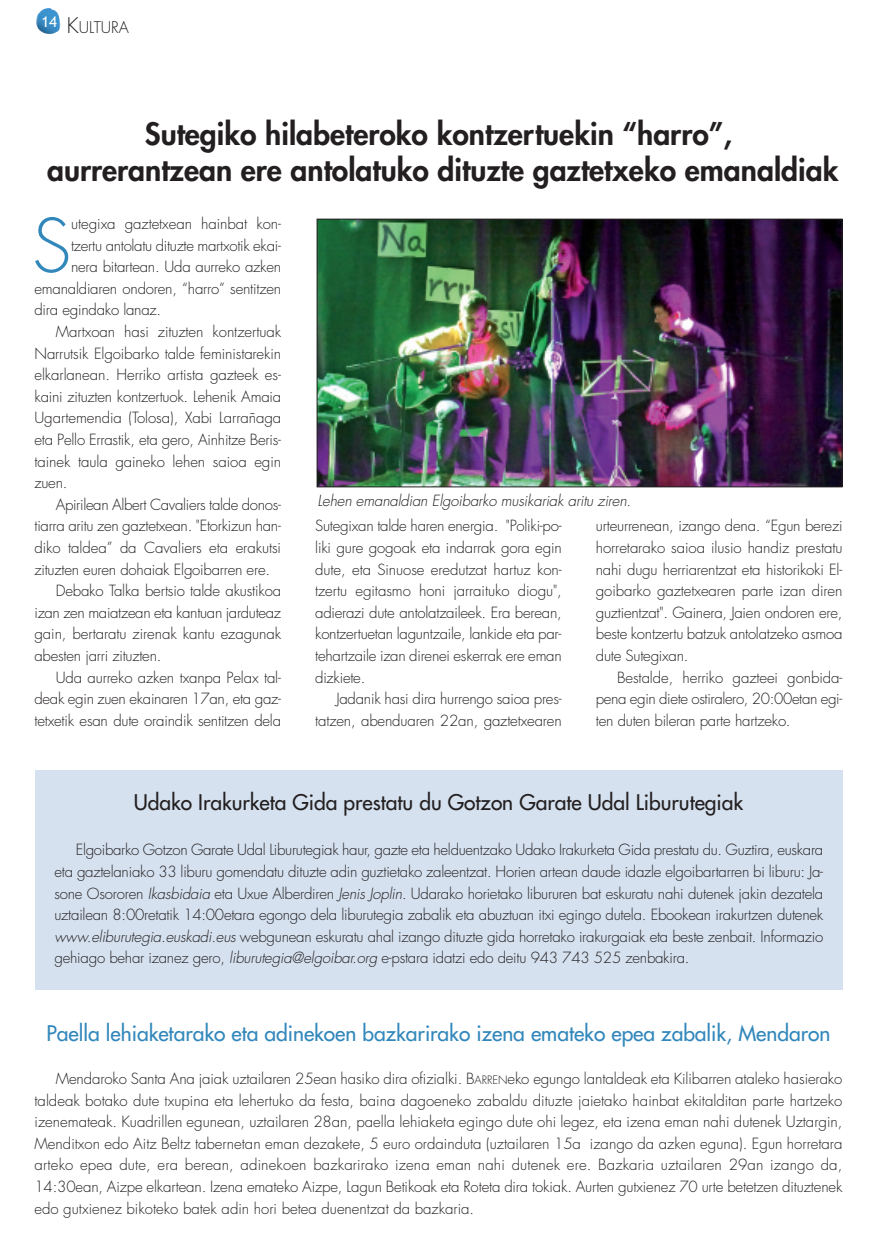
<style>
.page{position:relative;width:877px;height:1247px;background:#fff}
.page>*{position:absolute;margin:0;border:0;box-sizing:border-box;transform-origin:0 0}
.t1{font:300 72.3px "Futura";color:#3287bb}
.t2{font:800 30px/36px "Futura";color:#231f20;text-align:center}
.t3{font:21px "Futura";color:#3287bb}
.t4{font:21px "Futura";color:#231f20}
.t5{font:300 15.75px "Futura";color:#231f20}
.t6{font:300 15px/21.6px "Futura";letter-spacing:-.015em;color:#231f20;text-align:justify}
.t7{font:italic 300 15px "Futura";letter-spacing:-.01em;color:#231f20}
.t8{font:15px "Trebuchet MS";color:#fff}
.s1{font-size:21px}
.s2{font-style:italic}
.s3{font-size:11.25px}
</style>
<div class="page">
<img style="left:36px;top:8px;width:24px;height:26px">
<img style="left:319px;top:221px;width:521px;height:264px">
<div style="left:317px;top:219px;width:525px;height:268px;border:1px solid #231f20"></div>
<div style="left:35px;top:770px;width:808px;height:219px;background:#d5e1ef"></div>
<p class="t8" style="left:41px;top:13px;width:17px">14</p>
<p class="t5" style="left:67px;top:20px;width:64px"><span class="s1">K</span>ULTURA</p>
<h2 class="t2" style="left:47px;top:118px;width:793px">Sutegiko hilabeteroko kontzertuekin “harro”,<br>aurrerantzean ere antolatuko dituzte gaztetxeko emanaldiak</h2>
<h1 class="t1" style="left:32px;top:212px;width:41px">S</h1>
<p class="t6" style="left:71px;top:214px;width:211px">utegixa gaztetxean hainbat kon-</p>
<p class="t6" style="left:71px;top:235px;width:211px">tzertu antolatu dituzte martxotik ekai-</p>
<p class="t6" style="left:71px;top:257px;width:212px">nera bitartean. Uda aurreko azken</p>
<p class="t6" style="left:34px;top:279px;width:248px">emanaldiaren ondoren, “harro” sentitzen</p>
<p class="t6" style="left:34px;top:300px;width:128px">dira egindako lanaz.</p>
<p class="t6" style="left:56px;top:322px;width:227px">Martxoan hasi zituzten kontzertuak</p>
<p class="t6" style="left:34px;top:343px;width:248px">Narrutsik Elgoibarko talde feministarekin</p>
<p class="t6" style="left:34px;top:365px;width:248px">elkarlanean. Herriko artista gazteek es-</p>
<p class="t6" style="left:34px;top:387px;width:248px">kaini zituzten kontzertuok. Lehenik Amaia</p>
<p class="t6" style="left:34px;top:408px;width:248px">Ugartemendia (Tolosa), Xabi Larrañaga</p>
<p class="t6" style="left:34px;top:430px;width:248px">eta Pello Errastik, eta gero, Ainhitze Beris-</p>
<p class="t6" style="left:35px;top:451px;width:248px">tainek taula gaineko lehen saioa egin</p>
<p class="t6" style="left:35px;top:473px;width:34px">zuen.</p>
<p class="t6" style="left:56px;top:495px;width:227px">Apirilean Albert Cavaliers talde donos-</p>
<p class="t6" style="left:34px;top:516px;width:248px">tiarra aritu zen gaztetxean. "Etorkizun han-</p>
<p class="t6" style="left:34px;top:538px;width:248px">diko taldea” da Cavaliers eta erakutsi</p>
<p class="t6" style="left:35px;top:559px;width:237px">zituzten euren dohaiak Elgoibarren ere.</p>
<p class="t6" style="left:56px;top:581px;width:227px">Debako Talka bertsio talde akustikoa</p>
<p class="t6" style="left:35px;top:603px;width:248px">izan zen maiatzean eta kantuan jarduteaz</p>
<p class="t6" style="left:35px;top:624px;width:248px">gain, bertaratu zirenak kantu ezagunak</p>
<p class="t6" style="left:35px;top:646px;width:128px">abesten jarri zituzten.</p>
<p class="t6" style="left:56px;top:667px;width:227px">Uda aurreko azken txanpa Pelax tal-</p>
<p class="t6" style="left:35px;top:689px;width:248px">deak egin zuen ekainaren 17an, eta gaz-</p>
<p class="t6" style="left:35px;top:711px;width:248px">tetxetik esan dute oraindik sentitzen dela</p>
<p class="t7" style="left:317px;top:494px;width:315px">Lehen emanaldian Elgoibarko musikariak aritu ziren.</p>
<p class="t6" style="left:315px;top:516px;width:248px">Sutegixan talde haren energia. "Poliki-po&shy;liki gure gogoak eta indarrak gora egin dute, eta Sinuose eredutzat hartuz kon&shy;tzertu egitasmo honi jarraituko diogu", adierazi dute antolatzaileek. Era berean, kontzertuetan laguntzaile, lankide eta par&shy;tehartzaile izan direnei eskerrak ere eman dizkiete.</p>
<p class="t6" style="left:315px;top:689px;width:248px;text-align:right">Jadanik hasi dira hurrengo saioa pres&shy;tatzen, abenduaren 22an, gaztetxearen</p>
<p class="t6" style="left:596px;top:516px;width:248px">urteurrenean, izango dena. “Egun berezi horretarako saioa ilusio handiz prestatu nahi dugu herriarentzat eta historikoki El&shy;goibarko gaztetxearen parte izan diren guztientzat". Gainera, Jaien ondoren ere, beste kontzertu batzuk antolatzeko asmoa dute Sutegixan.</p>
<p class="t6" style="left:596px;top:667px;width:248px;text-indent:21px">Bestalde, herriko gazteei gonbida&shy;pena egin diete ostiralero, 20:00etan egi&shy;ten duten bileran parte hartzeko.</p>
<h3 class="t4" style="left:134px;top:791px;width:611px">Udako Irakurketa Gida prestatu du Gotzon Garate Udal Liburutegiak</h3>
<p class="t6" style="left:54px;top:840px;width:770px;text-indent:21px">Elgoibarko Gotzon Garate Udal Liburutegiak haur, gazte eta helduentzako Udako Irakurketa Gida prestatu du. Guztira, euskara eta gaztelaniako 33 liburu gomendatu dituzte adin guztietako zaleentzat. Horien artean daude idazle elgoibartarren bi liburu: Ja&shy;sone Osororen <span class="s2">Ikasbidaia</span> eta Uxue Alberdiren <span class="s2">Jenis Joplin</span>. Udarako horietako libururen bat eskuratu nahi dutenek jakin dezatela uztailean 8:00retatik 14:00etara egongo dela liburutegia zabalik eta abuztuan itxi egingo dutela. Ebookean irakurtzen dutenek <span class="s2">www.eliburutegia.euskadi.eus</span> webgunean eskuratu ahal izango dituzte gida horretako irakurgaiak eta beste zenbait. Informazio gehiago behar izanez gero, <span class="s2">liburutegia@elgoibar.org</span> e-pstara idatzi edo deitu 943 743 525 zenbakira.</p>
<h3 class="t3" style="left:46px;top:1022px;width:785px">Paella lehiaketarako eta adinekoen bazkarirako izena emateko epea zabalik, Mendaron</h3>
<p class="t6" style="left:34px;top:1069px;width:809px;text-indent:21px">Mendaroko Santa Ana jaiak uztailaren 25ean hasiko dira ofizialki. B<span class="s3">ARREN</span>eko egungo lantaldeak eta Kilibarren ataleko hasierako taldeak botako dute txupina eta lehertuko da festa, baina dagoeneko zabaldu dituzte jaietako hainbat ekitalditan parte hartzeko izenemateak. Kuadrillen egunean, uztailaren 28an, paella lehiaketa egingo dute ohi legez, eta izena eman nahi dutenek Uztargin, Menditxon edo Aitz Beltz tabernetan eman dezakete, 5 euro ordainduta (uztailaren 15a izango da azken eguna). Egun horretara arteko epea dute, era berean, adinekoen bazkarirako izena eman nahi dutenek ere. Bazkaria uztailaren 29an izango da, 14:30ean, Aizpe elkartean. Izena emateko Aizpe, Lagun Betikoak eta Roteta dira tokiak. Aurten gutxienez 70 urte betetzen dituztenek edo gutxienez bikoteko batek adin hori betea duenentzat da bazkaria.</p>
</div>
